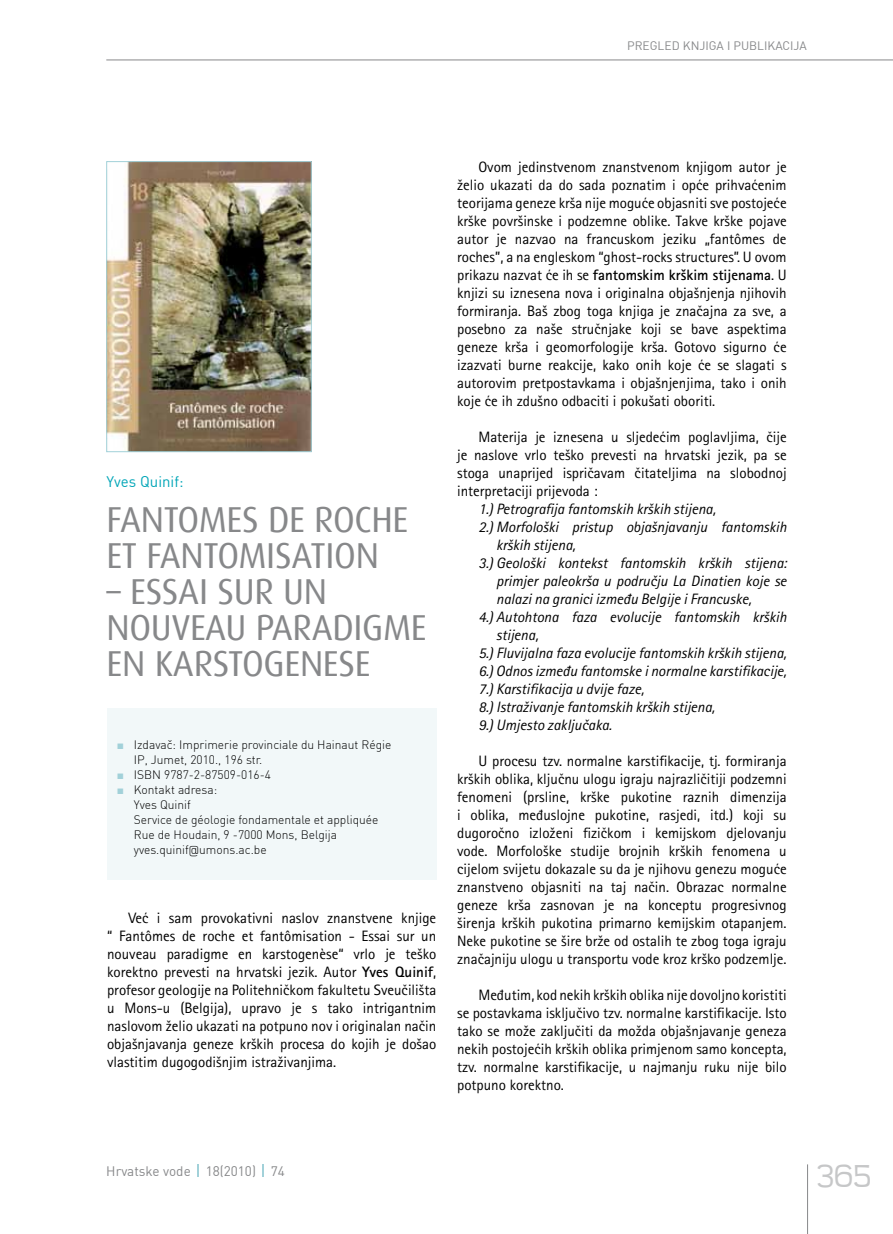
<style>
.page{position:relative;width:893px;height:1234px;background:#fff}
.page>*{position:absolute;margin:0;border:0;box-sizing:border-box;transform-origin:0 0}
.t1{font:36px/36px "Dax";letter-spacing:-.01em;color:#87888a}
.t2{font:300 36px "Teen";color:#c6c7c8}
.t3{font:15px/18px "Rotis Sans Serifklemy";color:#000;text-align:justify}
.t4{font:italic 15px "Rotis Sans Serifklemy";color:#000}
.t5{font:15px "DIN";color:#00a5b7}
.t6{font:13.5px "DIN";color:#87888a}
.t7{font:12px/15px "DIN Lt";color:#000}
.t8{font:12px "DIN";color:#87888a}
.s1{font-family:"Times New Roman";color:#a2d1d9}
.s2{font-weight:700}
</style>
<div class="page">
<hr style="left:807px;top:1164px;width:1px;height:69px;background:#87888a">
<hr style="left:106px;top:60px;width:787px;height:1px;background:#87888a">
<svg style="left:198px;top:1164px;width:1px;height:12px"></svg>
<svg style="left:263px;top:1164px;width:1px;height:12px"></svg>
<div style="left:107px;top:708px;width:329px;height:171px;background:#f2f8f9"></div>
<img style="left:108px;top:163px;width:202px;height:287px">
<div style="left:106px;top:161px;width:206px;height:291px;border:1px solid #a2d1d9"></div>
<p class="t8" style="left:627px;top:37px;width:181px">PREGLED KNJIGA I PUBLIKACIJA</p>
<p class="t5" style="left:107px;top:471px;width:78px">Yves Quinif:</p>
<h1 class="t1" style="left:107px;top:502px;width:303px">FANTOMES DE ROCHE<br>ET FANTOMISATION</h1>
<h1 class="t1" style="left:107px;top:574px;width:322px">– ESSAI SUR UN<br>NOUVEAU PARADIGME<br>EN KARSTOGENESE</h1>
<p class="t7" style="left:134px;top:736px;width:259px;text-indent:-17px"><span class="s1">■</span> Izdavač: Imprimerie provinciale du Hainaut Régie<br>IP, Jumet, 2010., 196 str.</p>
<p class="t7" style="left:117px;top:766px;width:156px"><span class="s1">■</span> ISBN 9787-2-87509-016-4</p>
<p class="t7" style="left:134px;top:781px;width:246px;text-indent:-17px"><span class="s1">■</span> Kontakt adresa:<br>Yves Quinif<br>Service de géologie fondamentale et appliquée<br>Rue de Houdain, 9 -7000 Mons, Belgija yves.quinif@umons.ac.be</p>
<p class="t3" style="left:107px;top:908px;width:331px;text-indent:21px">Već i sam provokativni naslov znanstvene knjige “ Fantômes de roche et fantômisation - Essai sur un nouveau paradigme en karstogenèse“ vrlo je teško korektno prevesti na hrvatski jezik. Autor <span class="s2">Yves Quinif</span>, profesor geologije na Politehničkom fakultetu Sveučilišta u Mons-u (Belgija), upravo je s tako intrigantnim naslovom želio ukazati na potpuno nov i originalan način objašnjavanja geneze krških procesa do kojih je došao vlastitim dugogodišnjim istraživanjima.</p>
<p class="t3" style="left:457px;top:157px;width:331px;text-indent:21px">Ovom jedinstvenom znanstvenom knjigom autor je želio ukazati da do sada poznatim i opće prihvaćenim teorijama geneze krša nije moguće objasniti sve postojeće krške površinske i podzemne oblike. Takve krške pojave autor je nazvao na francuskom jeziku „fantômes de roches”, a na engleskom “ghost-rocks structures”. U ovom prikazu nazvat će ih se <span class="s2">fantomskim krškim stijenama</span>. U knjizi su iznesena nova i originalna objašnjenja njihovih formiranja. Baš zbog toga knjiga je značajna za sve, a posebno za naše stručnjake koji se bave aspektima geneze krša i geomorfologije krša. Gotovo sigurno će izazvati burne reakcije, kako onih koje će se slagati s autorovim pretpostavkama i objašnjenjima, tako i onih koje će ih zdušno odbaciti i pokušati oboriti.</p>
<p class="t3" style="left:457px;top:427px;width:331px;text-indent:21px">Materija je iznesena u sljedećim poglavljima, čije je naslove vrlo teško prevesti na hrvatski jezik, pa se stoga unaprijed ispričavam čitateljima na slobodnoj interpretaciji prijevoda :</p>
<p class="t4" style="left:478px;top:500px;width:239px">1.) Petrografija fantomskih krških stijena,</p>
<p class="t4" style="left:478px;top:518px;width:310px">2.) Morfološki pristup objašnjavanju fantomskih</p>
<p class="t4" style="left:496px;top:536px;width:81px">krških stijena,</p>
<p class="t4" style="left:478px;top:554px;width:310px">3.) Geološki kontekst fantomskih krških stijena:</p>
<p class="t4" style="left:496px;top:572px;width:292px">primjer paleokrša u području La Dinatien koje se</p>
<p class="t4" style="left:496px;top:590px;width:257px">nalazi na granici između Belgije i Francuske,</p>
<p class="t4" style="left:478px;top:608px;width:310px">4.) Autohtona faza evolucije fantomskih krških</p>
<p class="t4" style="left:496px;top:626px;width:44px">stijena,</p>
<p class="t4" style="left:478px;top:644px;width:310px">5.) Fluvijalna faza evolucije fantomskih krških stijena,</p>
<p class="t4" style="left:478px;top:662px;width:310px">6.) Odnos između fantomske i normalne karstifikacije,</p>
<p class="t4" style="left:478px;top:680px;width:167px">7.) Karstifikacija u dvije faze,</p>
<p class="t4" style="left:478px;top:698px;width:238px">8.) Istraživanje fantomskih krških stijena,</p>
<p class="t4" style="left:478px;top:716px;width:135px">9.) Umjesto zaključaka.</p>
<p class="t3" style="left:457px;top:751px;width:331px;text-indent:21px">U procesu tzv. normalne karstifikacije, tj. formiranja krških oblika, ključnu ulogu igraju najrazličitiji podzemni fenomeni (prsline, krške pukotine raznih dimenzija i oblika, međuslojne pukotine, rasjedi, itd.) koji su dugoročno izloženi fizičkom i kemijskom djelovanju vode. Morfološke studije brojnih krških fenomena u cijelom svijetu dokazale su da je njihovu genezu moguće znanstveno objasniti na taj način. Obrazac normalne geneze krša zasnovan je na konceptu progresivnog širenja krških pukotina primarno kemijskim otapanjem.<br>Neke pukotine se šire brže od ostalih te zbog toga igraju značajniju ulogu u transportu vode kroz krško podzemlje.</p>
<p class="t3" style="left:457px;top:985px;width:331px;text-indent:21px">Međutim, kod nekih krških oblika nije dovoljno koristiti se postavkama isključivo tzv. normalne karstifikacije. Isto tako se može zaključiti da možda objašnjavanje geneza nekih postojećih krških oblika primjenom samo koncepta, tzv. normalne karstifikacije, u najmanju ruku nije bilo potpuno korektno.</p>
<p class="t6" style="left:106px;top:1161px;width:180px">Hrvatske vode 18(2010) 74</p>
<h1 class="t2" style="left:816px;top:1156px;width:57px">365</h1>
</div>
